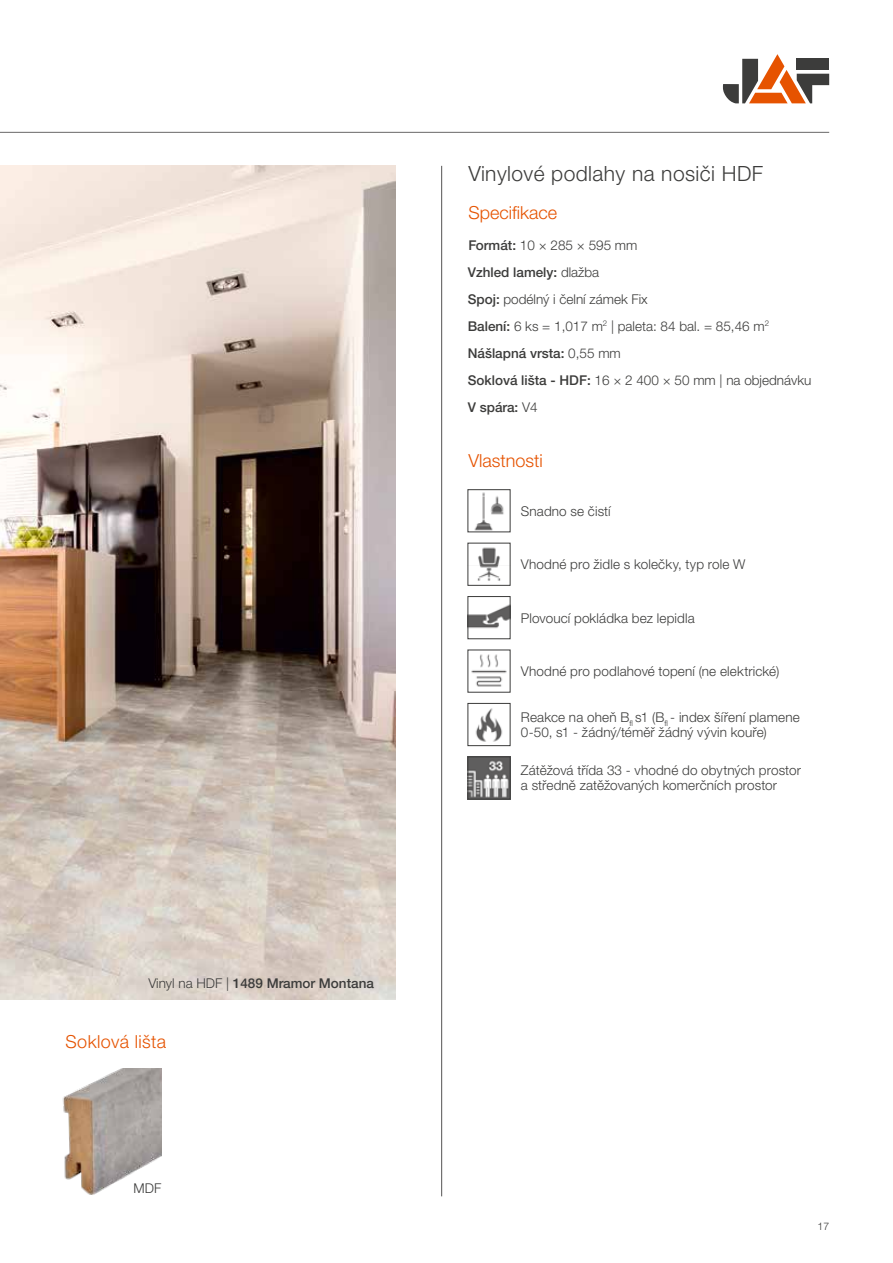
<style>
.page{position:relative;width:893px;height:1263px;background:#fff}
.page>*{position:absolute;margin:0;border:0;box-sizing:border-box;transform-origin:0 0}
.t1{font:300 21px "Helvetica Neue LTW1 G";letter-spacing:.02em;color:#3c3c3b}
.t2{font:300 18px "Helvetica Neue LTW1 G";color:#e65300}
.t3{font:300 18px "Helvetica Neue LTW1 G";letter-spacing:.02em;color:#e65300}
.t4{font:300 13.5px/27px "Helvetica Neue LTW1 G";letter-spacing:.01em;color:#3c3c3b}
.t5{font:500 13.5px "Helvetica Neue LTW1 G";color:#3c3c3b}
.t6{font:300 10.5px "Helvetica Neue LTW1 G";color:#3c3c3b}
.s1{font-weight:300}
.s2{font-weight:500}
</style>
<div class="page">
<hr style="left:0;top:132px;width:829px;height:1px;background:#706f6f">
<svg style="left:722px;top:54px;width:107px;height:49px"></svg>
<img style="left:0;top:166px;width:395px;height:833px">
<img style="left:470px;top:759px;width:38px;height:38px">
<div style="left:468px;top:757px;width:42px;height:42px;border:1px solid #3c3c3b"></div>
<hr style="left:441px;top:166px;width:1px;height:1030px;background:#555454">
<img style="left:474px;top:492px;width:30px;height:38px">
<img style="left:475px;top:708px;width:28px;height:34px">
<div style="left:468px;top:703px;width:42px;height:43px;border:1px solid #3c3c3b"></div>
<img style="left:471px;top:654px;width:36px;height:33px">
<img style="left:477px;top:547px;width:24px;height:34px">
<img style="left:470px;top:605px;width:38px;height:24px">
<div style="left:468px;top:596px;width:42px;height:43px;border:1px solid #3c3c3b"></div>
<img style="left:62px;top:1068px;width:100px;height:127px">
<p class="t5" style="left:148px;top:975px;width:227px"><span class="s1">Vinyl na HDF |</span> 1489 Mramor Montana</p>
<h2 class="t3" style="left:66px;top:1030px;width:102px">Soklová lišta</h2>
<p class="t4" style="left:134px;top:1175px;width:29px">MDF</p>
<h1 class="t1" style="left:468px;top:161px;width:296px">Vinylové podlahy na nosiči HDF</h1>
<h2 class="t2" style="left:468px;top:202px;width:90px">Specifikace</h2>
<p class="t4" style="left:468px;top:231px;width:345px"><span class="s2">Formát:</span> 10 × 285 × 595 mm<br><span class="s2">Vzhled lamely:</span> dlažba<br><span class="s2">Spoj:</span> podélný i čelní zámek Fix<br><span class="s2">Balení:</span> 6 ks = 1,017 m<sup>2</sup> | paleta: 84 bal. = 85,46 m<sup>2<br></sup><span class="s2">Nášlapná vrsta:</span> 0,55 mm<br><span class="s2">Soklová lišta - HDF:</span> 16 × 2 400 × 50 mm | na objednávku<br><span class="s2">V spára:</span> V4</p>
<h2 class="t2" style="left:468px;top:450px;width:76px">Vlastnosti</h2>
<p class="t4" style="left:521px;top:497px;width:91px">Snadno se čistí</p>
<p class="t4" style="left:521px;top:551px;width:226px">Vhodné pro židle s kolečky, typ role W</p>
<p class="t4" style="left:521px;top:604px;width:175px">Plovoucí pokládka bez lepidla</p>
<p class="t4" style="left:521px;top:657px;width:260px">Vhodné pro podlahové topení (ne elektrické)</p>
<p class="t4" style="left:521px;top:709px;width:280px;line-height:15px">Reakce na oheň B<sub>fl</sub> s1 (B<sub>fl</sub> - index šíření plamene<br>0-50, s1 - žádný/téměř žádný vývin kouře)</p>
<p class="t4" style="left:521px;top:763px;width:282px;line-height:15px">Zátěžová třída 33 - vhodné do obytných prostor a středně zatěžovaných komerčních prostor</p>
<p class="t6" style="left:817px;top:1220px;width:13px">17</p>
</div>
